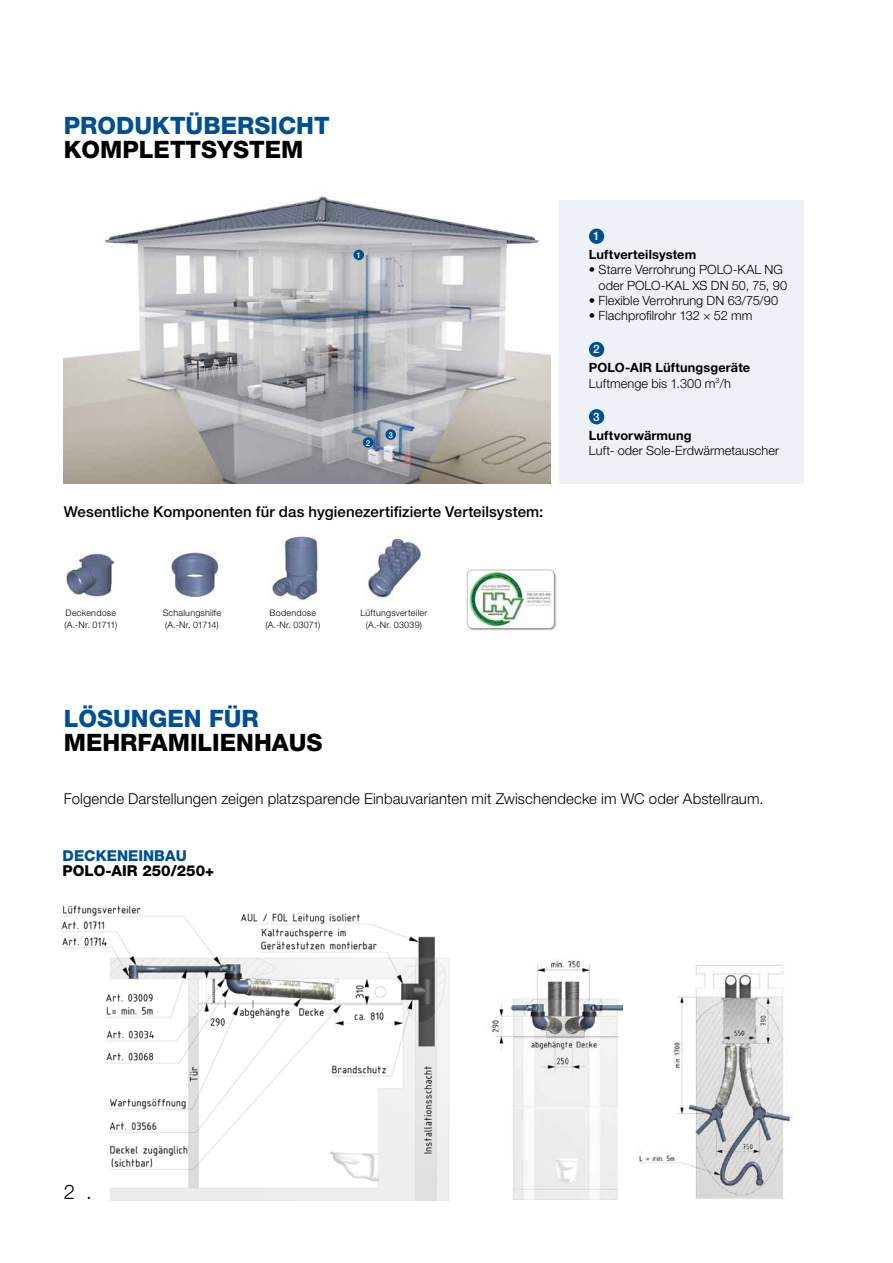
<style>
.page{position:relative;width:893px;height:1263px;background:#fff}
.page>*{position:absolute;margin:0;border:0;box-sizing:border-box;transform-origin:0 0}
.t1{font:800 24px "Helvetica Neue LT Pro";color:#000}
.t2{font:800 24px "Helvetica Neue LT Pro";color:#004f91}
.t3{font:300 20.25px "Helvetica Neue LT Pro";color:#000}
.t4{font:300 15px "Helvetica Neue LT Pro";letter-spacing:.005em;color:#000}
.t5{font:500 15px "Helvetica Neue LT Pro";letter-spacing:.005em;color:#000}
.t6{font:800 15px "Helvetica Neue LT Pro";color:#000}
.t7{font:800 15px "Helvetica Neue LT Pro";color:#004f91}
.t8{font:300 12.75px/15.3px "Helvetica Neue LT Pro";letter-spacing:.005em;color:#000}
.t9{font:700 12.75px/15.3px "Helvetica Neue LT Pro";letter-spacing:.01em;color:#000}
.t10{font:500 11.7px "Helvetica Neue LT Pro";color:#fff}
.t11{font:300 9px/12px "Helvetica Neue LT Pro";letter-spacing:.025em;color:#000}
.t12{font:500 8.1px "Helvetica Neue LT Pro";color:#fff}
.s1{font-weight:300}
</style>
<div class="page">
<img style="left:492px;top:960px;width:130px;height:239px">
<img style="left:639px;top:964px;width:154px;height:235px">
<div style="left:559px;top:200px;width:245px;height:283px;background:#eef1f7"></div>
<img style="left:64px;top:195px;width:487px;height:288px">
<div style="left:354px;top:250px;width:10px;height:10px;background:#004f91;border-radius:50%"></div>
<div style="left:363px;top:437px;width:10px;height:11px;background:#004f91;border-radius:50%"></div>
<div style="left:385px;top:429px;width:11px;height:11px;background:#004f91;border-radius:50%"></div>
<div style="left:589px;top:229px;width:15px;height:15px;background:#004f91;border-radius:50%"></div>
<div style="left:589px;top:342px;width:15px;height:15px;background:#004f91;border-radius:50%"></div>
<div style="left:589px;top:409px;width:15px;height:15px;background:#004f91;border-radius:50%"></div>
<img style="left:66px;top:554px;width:49px;height:43px">
<img style="left:170px;top:551px;width:50px;height:46px">
<img style="left:272px;top:536px;width:47px;height:64px">
<img style="left:368px;top:536px;width:55px;height:63px">
<img style="left:61px;top:905px;width:389px;height:296px">
<img style="left:466px;top:569px;width:90px;height:61px">
<img style="left:82px;top:936px;width:25px;height:11px">
<svg style="left:98px;top:936px;width:9px;height:10px"></svg>
<h1 class="t2" style="left:64px;top:111px;width:267px">PRODUKTÜBERSICHT</h1>
<h1 class="t1" style="left:64px;top:135px;width:241px">KOMPLETTSYSTEM</h1>
<p class="t12" style="left:356px;top:250px;width:6px">1</p>
<p class="t12" style="left:366px;top:438px;width:6px">2</p>
<p class="t12" style="left:388px;top:430px;width:6px">3</p>
<p class="t5" style="left:64px;top:502px;width:481px">Wesentliche Komponenten für das hygienezertifizierte Verteilsystem:</p>
<p class="t11" style="left:64px;top:606px;width:55px">Deckendose (A.-Nr. 01711)</p>
<p class="t11" style="left:163px;top:606px;width:60px">Schalungshilfe (A.-Nr. 01714)</p>
<p class="t11" style="left:265px;top:606px;width:56px;text-align:center">Bodendose (A.-Nr. 03071)</p>
<p class="t11" style="left:360px;top:606px;width:69px;text-align:center">Lüftungsverteiler (A.-Nr. 03039)</p>
<h1 class="t2" style="left:64px;top:704px;width:197px">LÖSUNGEN FÜR</h1>
<h1 class="t1" style="left:64px;top:728px;width:260px">MEHRFAMILIENHAUS</h1>
<p class="t10" style="left:593px;top:229px;width:8px">1</p>
<p class="t9" style="left:589px;top:247px;width:109px">Luftverteilsystem</p>
<p class="t8" style="left:599px;top:262px;width:190px;text-indent:-10px">• Starre Verrohrung POLO-KAL NG oder POLO-KAL XS DN 50, 75, 90</p>
<p class="t8" style="left:589px;top:293px;width:191px">• Flexible Verrohrung DN 63/75/90</p>
<p class="t8" style="left:589px;top:308px;width:165px">• Flachprofilrohr 132 × 52 mm</p>
<p class="t10" style="left:593px;top:342px;width:8px">2</p>
<p class="t9" style="left:589px;top:360px;width:163px">POLO-AIR Lüftungsgeräte<br><span class="s1">Luftmenge bis 1.300 m</span><sup>3</sup><span class="s1">/h</span></p>
<p class="t10" style="left:593px;top:410px;width:8px">3</p>
<p class="t9" style="left:589px;top:427px;width:104px">Luftvorwärmung</p>
<p class="t8" style="left:589px;top:443px;width:192px">Luft- oder Sole-Erdwärmetauscher</p>
<p class="t4" style="left:64px;top:789px;width:701px">Folgende Darstellungen zeigen platzsparende Einbauvarianten mit Zwischendecke im WC oder Abstellraum.</p>
<p class="t7" style="left:63px;top:847px;width:126px">DECKENEINBAU</p>
<p class="t6" style="left:63px;top:862px;width:153px">POLO-AIR 250/250+</p>
<h2 class="t3" style="left:64px;top:1179px;width:30px">2 .</h2>
</div>
